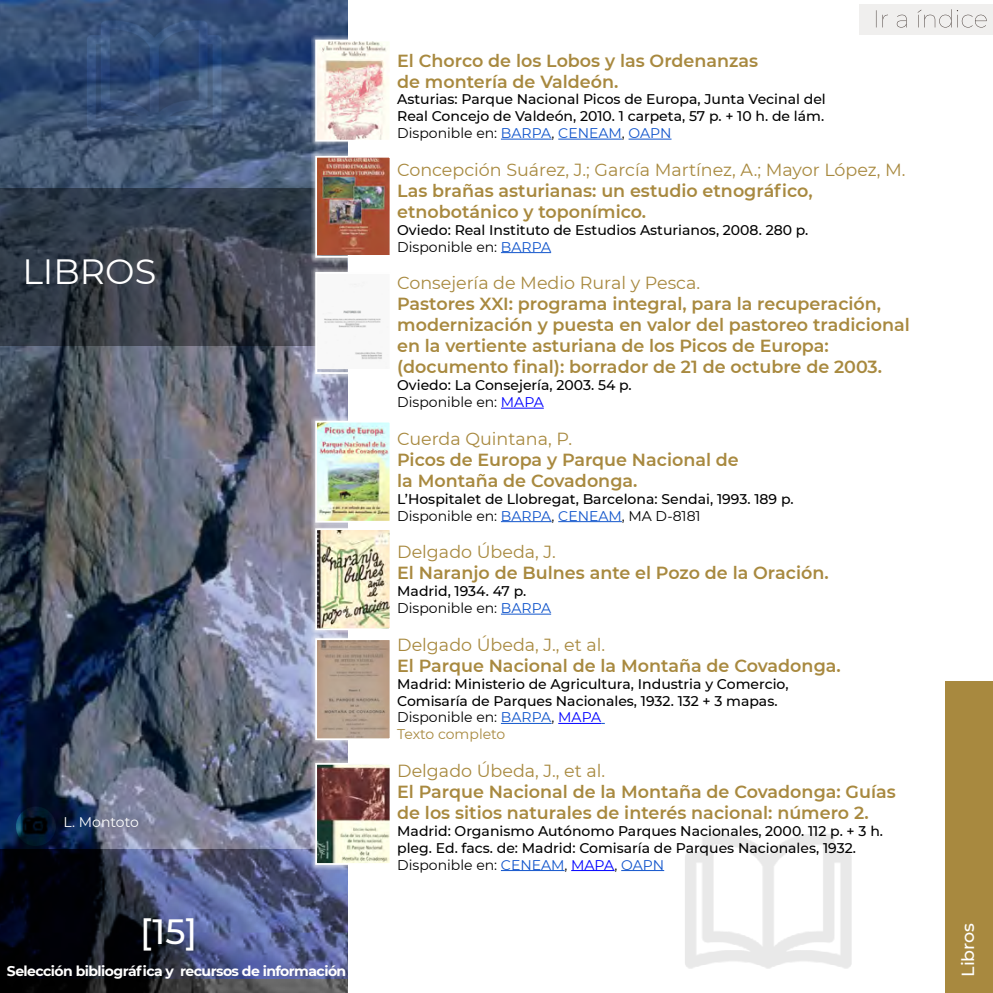
<style>
.page{position:relative;width:993px;height:993px;background:#fff}
.page>*{position:absolute;margin:0;border:0;box-sizing:border-box;transform-origin:0 0}
.t1{font:35px "Montserrat";color:#fff}
.t2{font:500 35px "Montserrat";color:#fff}
.t3{font:600 17.5px/21px "Montserrat";color:#a8893f}
.t4{font:17.5px "Montserrat";color:#a8893f}
.t5{font:500 17.5px "Montserrat";color:#fff}
.t6{font:500 14px/16.8px "Montserrat";color:#000}
.t7{font:700 14px "Montserrat";letter-spacing:-.04em;color:#fff}
.t8{font:14px "Montserrat";color:#fff}
.s1{font-weight:400}
.s2{font-weight:400;color:#15c}
.s3{font-weight:400;color:#00f}
.s4{font-weight:400;color:#a8893f}
</style>
<div class="page">
<div style="left:859px;top:5px;width:133px;height:30px;background:#f0efee"></div>
<img style="left:0;top:0;width:347px;height:849px">
<svg style="left:0;top:849px;width:347px;height:130px;background:#343a59"></svg>
<svg style="left:0;top:979px;width:347px;height:13px;background:#323232"></svg>
<svg style="left:0;top:189px;width:346px;height:157px;background:#353d48"></svg>
<div style="left:944px;top:681px;width:48px;height:311px;background:#a8893f"></div>
<img style="left:590px;top:833px;width:262px;height:136px">
<svg style="left:875px;top:9px;width:111px;height:19px"></svg>
<svg style="left:16px;top:806px;width:40px;height:39px"></svg>
<img style="left:21px;top:811px;width:27px;height:27px">
<hr style="left:500px;top:139px;width:51px;height:1px;background:#15c">
<hr style="left:558px;top:139px;width:63px;height:1px;background:#15c">
<hr style="left:628px;top:139px;width:43px;height:1px;background:#15c">
<hr style="left:500px;top:252px;width:51px;height:1px;background:#15c">
<hr style="left:500px;top:407px;width:43px;height:1px;background:#00f">
<hr style="left:500px;top:521px;width:51px;height:1px;background:#15c">
<hr style="left:558px;top:521px;width:63px;height:1px;background:#15c">
<hr style="left:500px;top:613px;width:51px;height:1px;background:#15c">
<hr style="left:500px;top:722px;width:51px;height:1px;background:#15c">
<hr style="left:558px;top:722px;width:43px;height:1px;background:#00f">
<hr style="left:500px;top:869px;width:64px;height:1px;background:#15c">
<hr style="left:571px;top:869px;width:43px;height:1px;background:#00f">
<hr style="left:621px;top:869px;width:43px;height:1px;background:#15c">
<img style="left:10px;top:0;width:288px;height:150px">
<svg style="left:311px;top:35px;width:37px;height:111px"></svg>
<img style="left:318px;top:43px;width:70px;height:95px">
<div style="left:315px;top:40px;width:76px;height:101px;border:2px solid #fff"></div>
<svg style="left:311px;top:416px;width:37px;height:108px"></svg>
<img style="left:318px;top:423px;width:70px;height:96px">
<div style="left:315px;top:420px;width:76px;height:102px;border:2px solid #fff"></div>
<svg style="left:311px;top:151px;width:37px;height:112px"></svg>
<img style="left:318px;top:159px;width:70px;height:95px">
<div style="left:315px;top:156px;width:76px;height:101px;border:2px solid #fff"></div>
<svg style="left:311px;top:524px;width:37px;height:109px"></svg>
<img style="left:318px;top:531px;width:70px;height:96px">
<div style="left:315px;top:528px;width:76px;height:102px;border:2px solid #fff"></div>
<svg style="left:311px;top:268px;width:37px;height:111px"></svg>
<img style="left:318px;top:275px;width:65px;height:93px">
<div style="left:315px;top:272px;width:76px;height:102px;border:2px solid #fff"></div>
<svg style="left:311px;top:633px;width:37px;height:112px"></svg>
<img style="left:318px;top:641px;width:70px;height:95px">
<div style="left:315px;top:638px;width:76px;height:101px;border:2px solid #fff"></div>
<svg style="left:311px;top:758px;width:37px;height:111px"></svg>
<img style="left:318px;top:765px;width:70px;height:96px">
<div style="left:315px;top:762px;width:76px;height:102px;border:2px solid #fff"></div>
<h1 class="t1" style="left:22px;top:247px;width:135px">LIBROS</h1>
<p class="t8" style="left:63px;top:812px;width:77px">L. Montoto</p>
<h1 class="t2" style="left:140px;top:906px;width:58px">[15]</h1>
<p class="t7" style="left:7px;top:960px;width:341px">Selección bibliográfica y recursos de información</p>
<p class="t3" style="left:397px;top:49px;width:362px">El Chorco de los Lobos y las Ordenanzas de montería de Valdeón.</p>
<p class="t6" style="left:397px;top:90px;width:430px;text-align:justify">Asturias: Parque Nacional Picos de Europa, Junta Vecinal del Real Concejo de Valdeón, 2010. 1 carpeta, 57 p. + 10 h. de lám.<br><span class="s1">Disponible en:</span> <span class="s2">BARPA</span><span class="s1">,</span> <span class="s2">CENEAM</span><span class="s1">,</span> <span class="s2">OAPN</span></p>
<p class="t4" style="left:397px;top:157px;width:510px">Concepción Suárez, J.; García Martínez, A.; Mayor López, M.</p>
<p class="t3" style="left:397px;top:179px;width:417px">Las brañas asturianas: un estudio etnográfico, etnobotánico y toponímico.</p>
<p class="t6" style="left:397px;top:221px;width:412px">Oviedo: Real Instituto de Estudios Asturianos, 2008. 280 p.<br><span class="s1">Disponible en:</span> <span class="s2">BARPA</span></p>
<p class="t4" style="left:397px;top:271px;width:304px">Consejería de Medio Rural y Pesca.</p>
<p class="t3" style="left:397px;top:293px;width:514px">Pastores XXI: programa integral, para la recuperación, modernización y puesta en valor del pastoreo tradicional en la vertiente asturiana de los Picos de Europa: (documento final): borrador de 21 de octubre de 2003.</p>
<p class="t6" style="left:397px;top:376px;width:236px">Oviedo: La Consejería, 2003. 54 p.<br><span class="s1">Disponible en:</span> <span class="s3">MAPA</span></p>
<p class="t4" style="left:397px;top:426px;width:176px">Cuerda Quintana, P.</p>
<p class="t3" style="left:397px;top:448px;width:343px">Picos de Europa y Parque Nacional de la Montaña de Covadonga.</p>
<p class="t6" style="left:397px;top:489px;width:398px">L’Hospitalet de Llobregat, Barcelona: Sendai, 1993. 189 p.<br><span class="s1">Disponible en:</span> <span class="s2">BARPA</span><span class="s1">,</span> <span class="s2">CENEAM</span><span class="s1">, MA D-8181</span></p>
<p class="t4" style="left:397px;top:540px;width:160px">Delgado Úbeda, J.</p>
<p class="t3" style="left:397px;top:561px;width:433px">El Naranjo de Bulnes ante el Pozo de la Oración.</p>
<p class="t6" style="left:397px;top:582px;width:155px">Madrid, 1934. 47 p.<br><span class="s1">Disponible en:</span> <span class="s2">BARPA</span></p>
<p class="t4" style="left:397px;top:632px;width:209px">Delgado Úbeda, J., et al.</p>
<p class="t3" style="left:397px;top:654px;width:445px">El Parque Nacional de la Montaña de Covadonga.</p>
<p class="t6" style="left:397px;top:674px;width:392px">Madrid: Ministerio de Agricultura, Industria y Comercio, Comisaría de Parques Nacionales, 1932. 132 + 3 mapas.<br><span class="s1">Disponible en:</span> <span class="s2">BARPA</span><span class="s1">,</span> <span class="s3">MAPA<br></span><span class="s4">Texto completo</span></p>
<p class="t4" style="left:397px;top:758px;width:209px">Delgado Úbeda, J., et al.</p>
<p class="t3" style="left:397px;top:780px;width:500px">El Parque Nacional de la Montaña de Covadonga: Guías de los sitios naturales de interés nacional: número 2.</p>
<p class="t6" style="left:397px;top:821px;width:487px">Madrid: Organismo Autónomo Parques Nacionales, 2000. 112 p. + 3 h. pleg. Ed. facs. de: Madrid: Comisaría de Parques Nacionales, 1932.<br><span class="s1">Disponible en:</span> <span class="s2">CENEAM</span><span class="s1">,</span> <span class="s3">MAPA</span><span class="s1">,</span> <span class="s2">OAPN</span></p>
<p class="t5" style="left:955px;top:976px;width:56px;rotate:-90deg">Libros</p>
</div>
